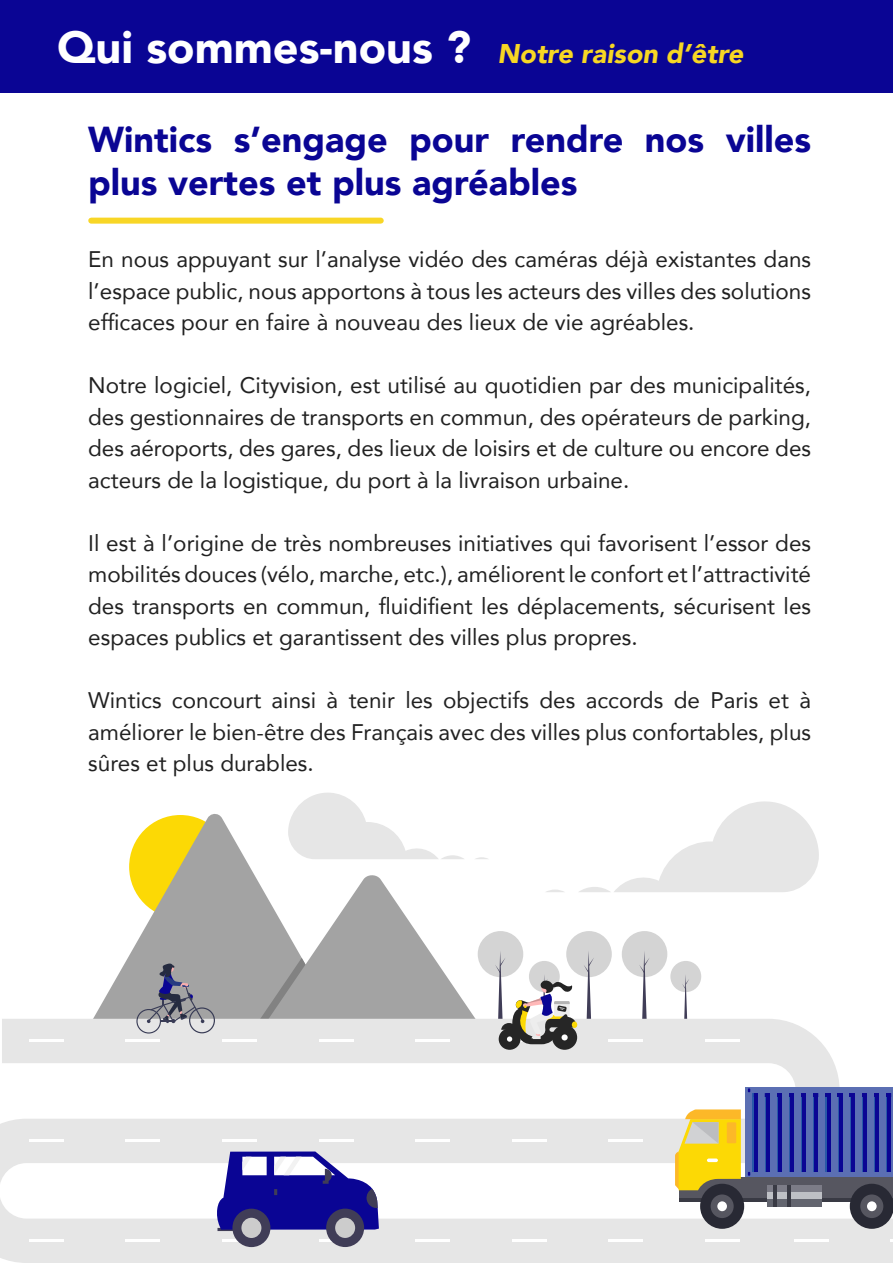
<style>
.page{position:relative;width:893px;height:1263px;background:#fff}
.page>*{position:absolute;margin:0;border:0;box-sizing:border-box;transform-origin:0 0}
.t1{font:900 45px "Avenir";color:#fff}
.t2{font:900 36px/43.2px "Avenir";color:#0a0594}
.t3{font:italic 900 27px "Avenir";color:#f7d724}
.t4{font:22.5px/31.5px "Avenir";color:#212121;text-align:justify}
</style>
<div class="page">
<div style="left:91px;top:218px;width:290px;height:6px;background:#f8d626"></div>
<svg style="left:93px;top:814px;width:162px;height:205px;fill:#a3a3a3"></svg>
<svg style="left:255px;top:875px;width:226px;height:144px"></svg>
<div style="left:670px;top:961px;width:31px;height:31px;background:#d4d4d4;border-radius:50%"></div>
<svg style="left:682px;top:975px;width:7px;height:44px"></svg>
<div style="left:566px;top:931px;width:46px;height:46px;background:#d4d4d4;border-radius:50%"></div>
<svg style="left:583px;top:952px;width:11px;height:67px"></svg>
<div style="left:622px;top:931px;width:45px;height:46px;background:#d4d4d4;border-radius:50%"></div>
<svg style="left:639px;top:952px;width:11px;height:67px"></svg>
<div style="left:478px;top:931px;width:45px;height:46px;background:#d4d4d4;border-radius:50%"></div>
<svg style="left:0;top:1019px;width:893px;height:244px;fill:#e6e6e6"></svg>
<hr style="left:29px;top:1040px;width:34px;height:2px;background:#fff">
<hr style="left:126px;top:1040px;width:34px;height:2px;background:#fff">
<hr style="left:222px;top:1040px;width:34px;height:2px;background:#fff">
<hr style="left:319px;top:1040px;width:34px;height:2px;background:#fff">
<hr style="left:416px;top:1040px;width:34px;height:2px;background:#fff">
<hr style="left:609px;top:1040px;width:34px;height:2px;background:#fff">
<hr style="left:705px;top:1040px;width:34px;height:2px;background:#fff">
<hr style="left:29px;top:1140px;width:34px;height:2px;background:#fff">
<hr style="left:126px;top:1140px;width:34px;height:2px;background:#fff">
<hr style="left:222px;top:1140px;width:34px;height:2px;background:#fff">
<hr style="left:319px;top:1140px;width:34px;height:2px;background:#fff">
<hr style="left:416px;top:1140px;width:34px;height:2px;background:#fff">
<hr style="left:512px;top:1140px;width:34px;height:2px;background:#fff">
<hr style="left:609px;top:1140px;width:34px;height:2px;background:#fff">
<hr style="left:29px;top:1240px;width:34px;height:2px;background:#fff">
<hr style="left:126px;top:1240px;width:34px;height:2px;background:#fff">
<hr style="left:222px;top:1240px;width:34px;height:2px;background:#fff">
<hr style="left:319px;top:1240px;width:34px;height:2px;background:#fff">
<hr style="left:416px;top:1240px;width:34px;height:2px;background:#fff">
<hr style="left:512px;top:1240px;width:34px;height:2px;background:#fff">
<hr style="left:609px;top:1240px;width:34px;height:2px;background:#fff">
<hr style="left:705px;top:1240px;width:34px;height:2px;background:#fff">
<svg style="left:475px;top:857px;width:13px;height:2px"></svg>
<svg style="left:288px;top:793px;width:176px;height:66px"></svg>
<svg style="left:546px;top:889px;width:18px;height:3px"></svg>
<svg style="left:579px;top:801px;width:240px;height:91px"></svg>
<hr style="left:217px;top:1228px;width:20px;height:3px;background:#403d57">
<div style="left:326px;top:1208px;width:38px;height:39px;background:#403d57;border-radius:50%"></div>
<div style="left:335px;top:1218px;width:20px;height:20px;background:#ccc;border-radius:50%"></div>
<div style="left:232px;top:1209px;width:38px;height:38px;background:#403d57;border-radius:50%"></div>
<div style="left:241px;top:1218px;width:20px;height:20px;background:#ccc;border-radius:50%"></div>
<svg style="left:216px;top:1151px;width:163px;height:78px"></svg>
<hr style="left:794px;top:1240px;width:34px;height:2px;background:#fff">
<div style="left:0;top:0;width:893px;height:92px;background:#0a0594"></div>
<svg style="left:136px;top:963px;width:79px;height:70px;background:#9899a1"></svg>
<div style="left:499px;top:1028px;width:21px;height:22px;background:#262626;border-radius:50%"></div>
<div style="left:552px;top:1025px;width:25px;height:25px;background:#262626;border-radius:50%"></div>
<svg style="left:495px;top:951px;width:82px;height:93px"></svg>
<div style="left:746px;top:1087px;width:147px;height:90px;background:#5b6fb3"></div>
<div style="left:679px;top:1177px;width:214px;height:25px;background:#565660"></div>
<hr style="left:679px;top:1198px;width:214px;height:4px;background:#393a44">
<div style="left:700px;top:1184px;width:44px;height:45px;background:#282934;border-radius:50%"></div>
<div style="left:711px;top:1194px;width:23px;height:24px;background:#565660;border-radius:50%"></div>
<div style="left:717px;top:1201px;width:10px;height:10px;background:#fff;border-radius:50%"></div>
<div style="left:850px;top:1184px;width:43px;height:45px;background:#282934;border-radius:50%"></div>
<div style="left:860px;top:1194px;width:23px;height:24px;background:#565660;border-radius:50%"></div>
<div style="left:867px;top:1201px;width:10px;height:10px;background:#fff;border-radius:50%"></div>
<svg style="left:675px;top:1109px;width:66px;height:81px;background:#e5c93f"></svg>
<svg style="left:707px;top:1158px;width:11px;height:4px"></svg>
<div style="left:727px;top:1122px;width:9px;height:21px;background:#fcb828"></div>
<div style="left:767px;top:1185px;width:54px;height:22px;background:#bec0c5"></div>
<div style="left:767px;top:1199px;width:54px;height:8px;background:#63656f"></div>
<div style="left:767px;top:1185px;width:54px;height:7px;background:#7c7c87"></div>
<hr style="left:788px;top:1185px;width:3px;height:22px;background:#393a44">
<hr style="left:774px;top:1185px;width:3px;height:22px;background:#393a44">
<hr style="left:886px;top:1093px;width:4px;height:78px;background:#2959a8">
<hr style="left:874px;top:1093px;width:4px;height:78px;background:#2959a8">
<hr style="left:862px;top:1093px;width:4px;height:78px;background:#2959a8">
<hr style="left:850px;top:1093px;width:3px;height:78px;background:#2959a8">
<hr style="left:838px;top:1093px;width:3px;height:78px;background:#2959a8">
<hr style="left:825px;top:1093px;width:4px;height:78px;background:#2959a8">
<hr style="left:813px;top:1093px;width:4px;height:78px;background:#2959a8">
<hr style="left:801px;top:1093px;width:4px;height:78px;background:#2959a8">
<hr style="left:789px;top:1093px;width:4px;height:78px;background:#2959a8">
<hr style="left:777px;top:1093px;width:4px;height:78px;background:#2959a8">
<hr style="left:765px;top:1093px;width:3px;height:78px;background:#2959a8">
<hr style="left:753px;top:1093px;width:3px;height:78px;background:#2959a8">
<hr style="left:887px;top:1093px;width:4px;height:78px;background:#0a0594">
<hr style="left:875px;top:1093px;width:4px;height:78px;background:#0a0594">
<hr style="left:863px;top:1093px;width:4px;height:78px;background:#0a0594">
<hr style="left:851px;top:1093px;width:4px;height:78px;background:#0a0594">
<hr style="left:839px;top:1093px;width:3px;height:78px;background:#0a0594">
<hr style="left:827px;top:1093px;width:3px;height:78px;background:#0a0594">
<hr style="left:814px;top:1093px;width:4px;height:78px;background:#0a0594">
<hr style="left:802px;top:1093px;width:4px;height:78px;background:#0a0594">
<hr style="left:790px;top:1093px;width:4px;height:78px;background:#0a0594">
<hr style="left:778px;top:1093px;width:4px;height:78px;background:#0a0594">
<hr style="left:766px;top:1093px;width:4px;height:78px;background:#0a0594">
<hr style="left:754px;top:1093px;width:3px;height:78px;background:#0a0594">
<svg style="left:748px;top:1088px;width:6px;height:9px"></svg>
<p class="t1" style="left:57px;top:8px;width:416px">Qui sommes-nous ?</p>
<p class="t3" style="left:497px;top:32px;width:247px">Notre raison d’être</p>
<p class="t2" style="left:88px;top:117px;width:724px">Wintics s’engage pour rendre nos villes plus vertes et plus agréables</p>
<p class="t4" style="left:88px;top:243px;width:724px">En nous appuyant sur l’analyse vidéo des caméras déjà existantes dans l’espace public, nous apportons à tous les acteurs des villes des solutions efficaces pour en faire à nouveau des lieux de vie agréables.</p>
<p class="t4" style="left:88px;top:369px;width:724px">Notre logiciel, Cityvision, est utilisé au quotidien par des municipalités, des gestionnaires de transports en commun, des opérateurs de parking, des aéroports, des gares, des lieux de loisirs et de culture ou encore des acteurs de la logistique, du port à la livraison urbaine.</p>
<p class="t4" style="left:88px;top:527px;width:724px">Il est à l’origine de très nombreuses initiatives qui favorisent l’essor des mobilités douces (vélo, marche, etc.), améliorent le confort et l’attractivité des transports en commun, fluidifient les déplacements, sécurisent les espaces publics et garantissent des villes plus propres.</p>
<p class="t4" style="left:88px;top:684px;width:724px">Wintics concourt ainsi à tenir les objectifs des accords de Paris et à améliorer le bien-être des Français avec des villes plus confortables, plus sûres et plus durables.</p>
</div>
